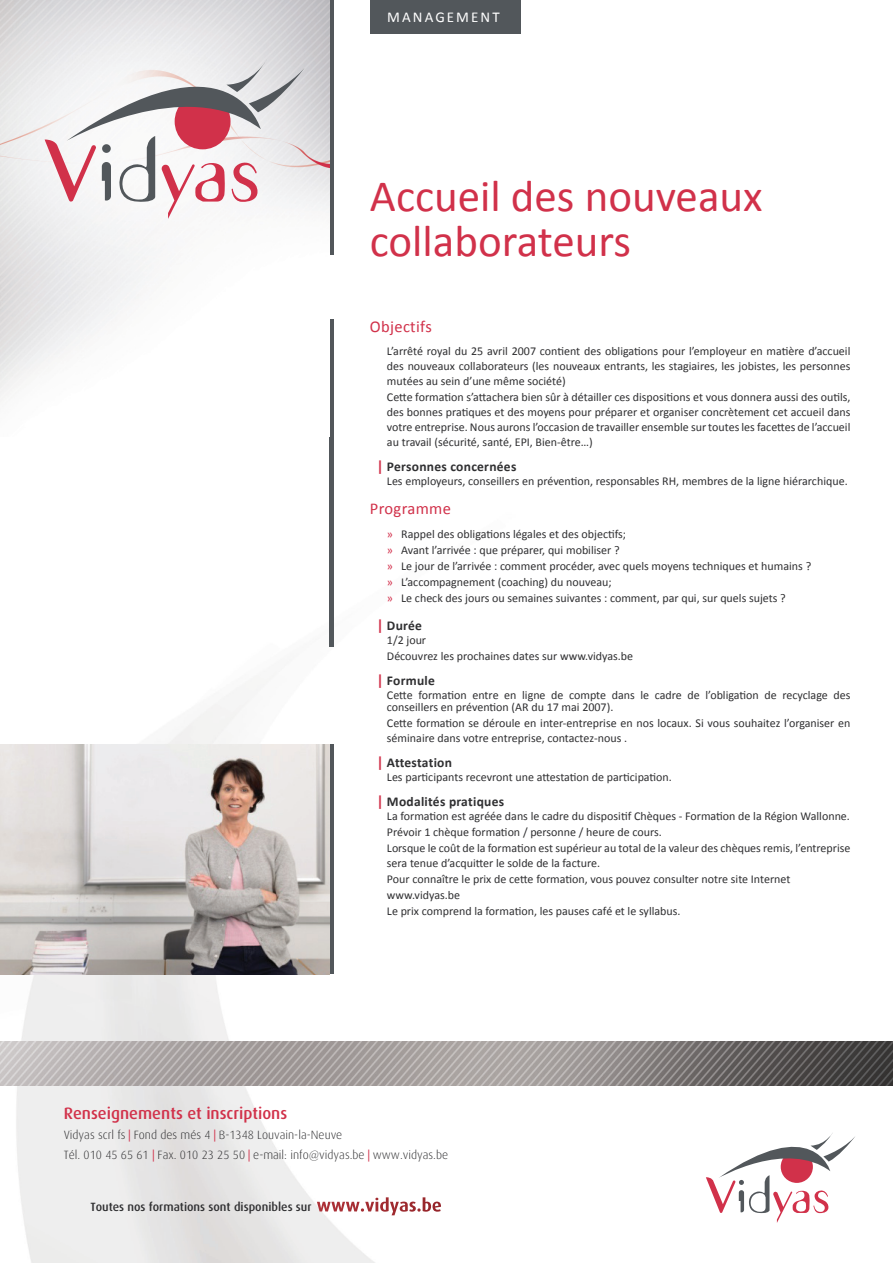
<style>
.page{position:relative;width:893px;height:1263px;background:#fff}
.page>*{position:absolute;margin:0;border:0;box-sizing:border-box;transform-origin:0 0}
.t1{font:45px/45px "Calibri";color:#d1314a}
.t2{font:500 16.5px "Dax";color:#d1314a}
.t3{font:16.5px "Calibri";letter-spacing:.02em;color:#d1314a}
.t4{font:15px "Calibri";letter-spacing:.14em;color:#fff}
.t5{font:700 13.5px "Calibri";letter-spacing:.02em;color:#2f2f31}
.t6{font:12px/15.1px "Calibri";color:#2f2f31}
.t7{font:300 12px/20px "Dax";color:#2f2f31}
.t8{font:500 12px "Dax";color:#2f2f31}
.s1{font-family:"Dax";color:#d1314a}
.s2{color:#d3314c}
.s3{font-weight:400;color:#d1314a}
.s4{font-weight:700;font-size:18px;color:#fff}
</style>
<div class="page">
<img style="left:0;top:0;width:893px;height:1263px">
<img style="left:0;top:1042px;width:893px;height:44px">
<hr style="left:330px;top:0;width:4px;height:255px;background:#52575b">
<hr style="left:330px;top:744px;width:4px;height:230px;background:#52575b">
<hr style="left:330px;top:319px;width:4px;height:327px;background:#52575b">
<img style="left:0;top:0;width:329px;height:437px">
<svg style="left:45px;top:26px;width:260px;height:193px"></svg>
<svg style="left:706px;top:1132px;width:150px;height:91px"></svg>
<div style="left:370px;top:0;width:150px;height:34px;background:#52575b"></div>
<img style="left:0;top:745px;width:330px;height:229px">
<p class="t4" style="left:387px;top:7px;width:114px">MANAGEMENT</p>
<h1 class="t1" style="left:370px;top:173px;width:394px">Accueil des nouveaux collaborateurs</h1>
<h2 class="t3" style="left:370px;top:316px;width:63px">Objectifs</h2>
<p class="t6" style="left:387px;top:344px;width:465px">L’arrêté royal du 25 avril 2007 contient des obligations pour l’employeur en matière d’accueil des nouveaux collaborateurs (les nouveaux entrants, les stagiaires, les jobistes, les personnes mutées au sein d’une même société)<br>Cette formation s’attachera bien sûr à détailler ces dispositions et vous donnera aussi des outils, des bonnes pratiques et des moyens pour préparer et organiser concrètement cet accueil dans votre entreprise. Nous aurons l’occasion de travailler ensemble sur toutes les facettes de l’accueil au travail (sécurité, santé, EPI, Bien-être…)</p>
<p class="t5" style="left:378px;top:458px;width:139px"><span class="s1">|</span> Personnes concernées</p>
<p class="t6" style="left:387px;top:474px;width:462px">Les employeurs, conseillers en prévention, responsables RH, membres de la ligne hiérarchique.</p>
<h2 class="t3" style="left:370px;top:498px;width:83px">Programme</h2>
<p class="t6" style="left:387px;top:526px;width:426px;line-height:16px"><span class="s2">»</span> Rappel des obligations légales et des objectifs;<br><span class="s2">»</span> Avant l’arrivée : que préparer, qui mobiliser ?<br><span class="s2">»</span> Le jour de l’arrivée : comment procéder, avec quels moyens techniques et humains ? <span class="s2">»</span> L’accompagnement (coaching) du nouveau;<br><span class="s2">»</span> Le check des jours ou semaines suivantes : comment, par qui, sur quels sujets ?</p>
<p class="t5" style="left:378px;top:617px;width:45px"><span class="s1">|</span> Durée</p>
<p class="t6" style="left:387px;top:632px;width:248px;line-height:16px">1/2 jour<br>Découvrez les prochaines dates sur www.vidyas.be</p>
<p class="t5" style="left:378px;top:672px;width:58px"><span class="s1">|</span> Formule</p>
<p class="t6" style="left:387px;top:689px;width:465px;line-height:12px">Cette formation entre en ligne de compte dans le cadre de l’obligation de recyclage des conseillers en prévention (AR du 17 mai 2007).</p>
<p class="t6" style="left:387px;top:716px;width:465px">Cette formation se déroule en inter-entreprise en nos locaux. Si vous souhaitez l’organiser en séminaire dans votre entreprise, contactez-nous .</p>
<p class="t5" style="left:378px;top:754px;width:75px"><span class="s1">|</span> Attestation</p>
<p class="t6" style="left:387px;top:770px;width:286px">Les participants recevront une attestation de participation.</p>
<p class="t5" style="left:378px;top:793px;width:127px"><span class="s1">|</span> Modalités pratiques</p>
<p class="t6" style="left:387px;top:808px;width:465px;line-height:15.9px">La formation est agréée dans le cadre du dispositif Chèques - Formation de la Région Wallonne.<br>Prévoir 1 chèque formation / personne / heure de cours.<br>Lorsque le coût de la formation est supérieur au total de la valeur des chèques remis, l’entreprise sera tenue d’acquitter le solde de la facture.<br>Pour connaître le prix de cette formation, vous pouvez consulter notre site Internet www.vidyas.be<br>Le prix comprend la formation, les pauses café et le syllabus.</p>
<h2 class="t2" style="left:64px;top:1104px;width:225px">Renseignements et inscriptions</h2>
<p class="t7" style="left:64px;top:1125px;width:386px">Vidyas scrl fs <span class="s3">|</span> Fond des més 4 <span class="s3">|</span> B-1348 Louvain-la-Neuve<br>Tél. 010 45 65 61 <span class="s3">|</span> Fax. 010 23 25 50 <span class="s3">|</span> e-mail: info@vidyas.be <span class="s3">|</span> www.vidyas.be</p>
<p class="t8" style="left:90px;top:1200px;width:353px">Toutes nos formations sont disponibles sur <span class="s4">www.vidyas.be</span></p>
</div>
